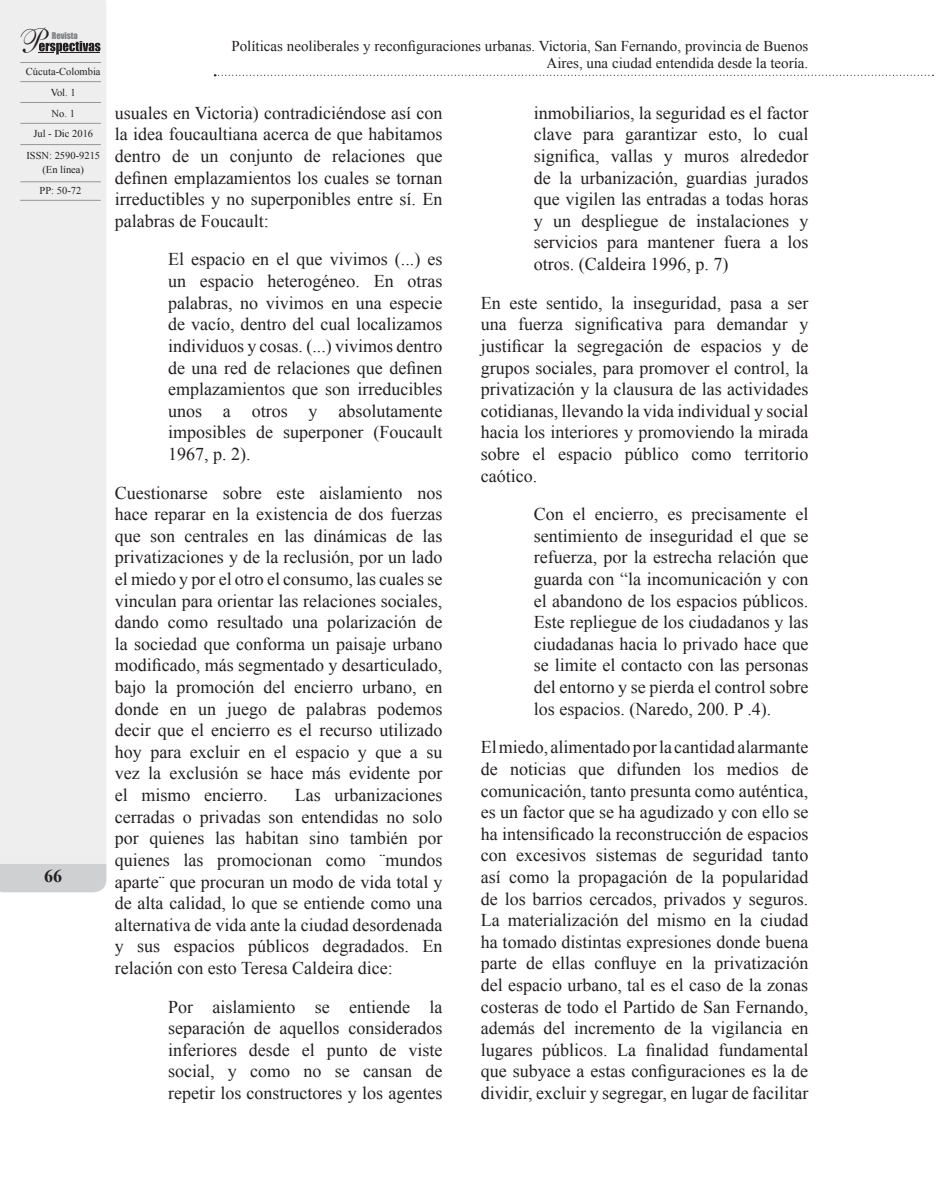
<style>
.page{position:relative;width:936px;height:1191px;background:#fff}
.page>*{position:absolute;margin:0;border:0;box-sizing:border-box;transform-origin:0 0}
.t1{font:18px/21.6px "Times New Roman";color:#231f20;text-align:justify}
.t2{font:700 18px "Times New Roman";color:#231f20}
.t3{font:15px/17.2px "Times New Roman";color:#231f20;text-align:right}
.t4{font:10.5px/20.7px "Times New Roman";color:#231f20;text-align:center}
.t5{font:8.55px "Impact";color:#808285}
</style>
<div class="page">
<div style="left:0;top:0;width:106px;height:864px;background:#eeeeef"></div>
<div style="left:0;top:864px;width:106px;height:28px;background:#cfd0d2"></div>
<hr style="left:20px;top:81px;width:81px;height:1px;background:#939598">
<hr style="left:20px;top:102px;width:81px;height:1px;background:#939598">
<hr style="left:20px;top:123px;width:81px;height:1px;background:#939598">
<hr style="left:20px;top:62px;width:81px;height:1px;background:#939598">
<hr style="left:20px;top:144px;width:81px;height:1px;background:#939598">
<hr style="left:20px;top:181px;width:81px;height:1px;background:#939598">
<svg style="left:214px;top:74px;width:719px;height:2px"></svg>
<hr style="left:20px;top:200px;width:81px;height:1px;background:#939598">
<svg style="left:20px;top:26px;width:80px;height:28px;background:#c6c5c6"></svg>
<p class="t5" style="left:52px;top:29px;width:28px">Revista</p>
<p class="t4" style="left:26px;top:61px;width:76px">Cúcuta-Colombia<br>Vol. 1<br>No. 1<br>Jul - Dic 2016</p>
<p class="t4" style="left:26px;top:149px;width:75px;line-height:13.5px">ISSN: 2590-9215 (En línea)</p>
<p class="t4" style="left:40px;top:180px;width:43px">PP: 50-72</p>
<p class="t2" style="left:44px;top:863px;width:19px">66</p>
<p class="t3" style="left:231px;top:37px;width:578px">Políticas neoliberales y reconfiguraciones urbanas. Victoria, San Fernando, provincia de Buenos<br>Aires, una ciudad entendida desde la teoría.</p>
<p class="t1" style="left:115px;top:102px;width:329px">usuales en Victoria) contradiciéndose así con la idea foucaultiana acerca de que habitamos dentro de un conjunto de relaciones que definen emplazamientos los cuales se tornan irreductibles y no superponibles entre sí. En palabras de Foucault:</p>
<p class="t1" style="left:168px;top:248px;width:276px">El espacio en el que vivimos (...) es un espacio heterogéneo. En otras palabras, no vivimos en una especie de vacío, dentro del cual localizamos individuos y cosas. (...) vivimos dentro de una red de relaciones que definen emplazamientos que son irreducibles unos a otros y absolutamente imposibles de superponer (Foucault 1967, p. 2).</p>
<p class="t1" style="left:115px;top:481px;width:329px">Cuestionarse sobre este aislamiento nos hace reparar en la existencia de dos fuerzas que son centrales en las dinámicas de las privatizaciones y de la reclusión, por un lado el miedo y por el otro el consumo, las cuales se vinculan para orientar las relaciones sociales, dando como resultado una polarización de la sociedad que conforma un paisaje urbano modificado, más segmentado y desarticulado, bajo la promoción del encierro urbano, en donde en un juego de palabras podemos decir que el encierro es el recurso utilizado hoy para excluir en el espacio y que a su vez la exclusión se hace más evidente por el mismo encierro.</p>
<p class="t1" style="left:115px;top:784px;width:329px;text-indent:180px">Las urbanizaciones cerradas o privadas son entendidas no solo por quienes las habitan sino también por quienes las promocionan como ¨mundos aparte¨ que procuran un modo de vida total y de alta calidad, lo que se entiende como una alternativa de vida ante la ciudad desordenada y sus espacios públicos degradados. En relación con esto Teresa Caldeira dice:</p>
<p class="t1" style="left:168px;top:995px;width:276px">Por aislamiento se entiende la separación de aquellos considerados inferiores desde el punto de viste social, y como no se cansan de repetir los constructores y los agentes</p>
<p class="t1" style="left:534px;top:102px;width:276px">inmobiliarios, la seguridad es el factor clave para garantizar esto, lo cual significa, vallas y muros alrededor de la urbanización, guardias jurados que vigilen las entradas a todas horas y un despliegue de instalaciones y servicios para mantener fuera a los otros. (Caldeira 1996, p. 7)</p>
<p class="t1" style="left:480px;top:291px;width:329px">En este sentido, la inseguridad, pasa a ser una fuerza significativa para demandar y justificar la segregación de espacios y de grupos sociales, para promover el control, la privatización y la clausura de las actividades cotidianas, llevando la vida individual y social hacia los interiores y promoviendo la mirada sobre el espacio público como territorio caótico.</p>
<p class="t1" style="left:534px;top:503px;width:276px">Con el encierro, es precisamente el sentimiento de inseguridad el que se refuerza, por la estrecha relación que guarda con “la incomunicación y con el abandono de los espacios públicos.<br>Este repliegue de los ciudadanos y las ciudadanas hacia lo privado hace que se limite el contacto con las personas del entorno y se pierda el control sobre los espacios. (Naredo, 200. P .4).</p>
<p class="t1" style="left:480px;top:736px;width:329px">El miedo, alimentado por la cantidad alarmante de noticias que difunden los medios de comunicación, tanto presunta como auténtica, es un factor que se ha agudizado y con ello se ha intensificado la reconstrucción de espacios con excesivos sistemas de seguridad tanto así como la propagación de la popularidad de los barrios cercados, privados y seguros.<br>La materialización del mismo en la ciudad ha tomado distintas expresiones donde buena parte de ellas confluye en la privatización del espacio urbano, tal es el caso de la zonas costeras de todo el Partido de San Fernando, además del incremento de la vigilancia en lugares públicos. La finalidad fundamental que subyace a estas configuraciones es la de dividir, excluir y segregar, en lugar de facilitar</p>
</div>
